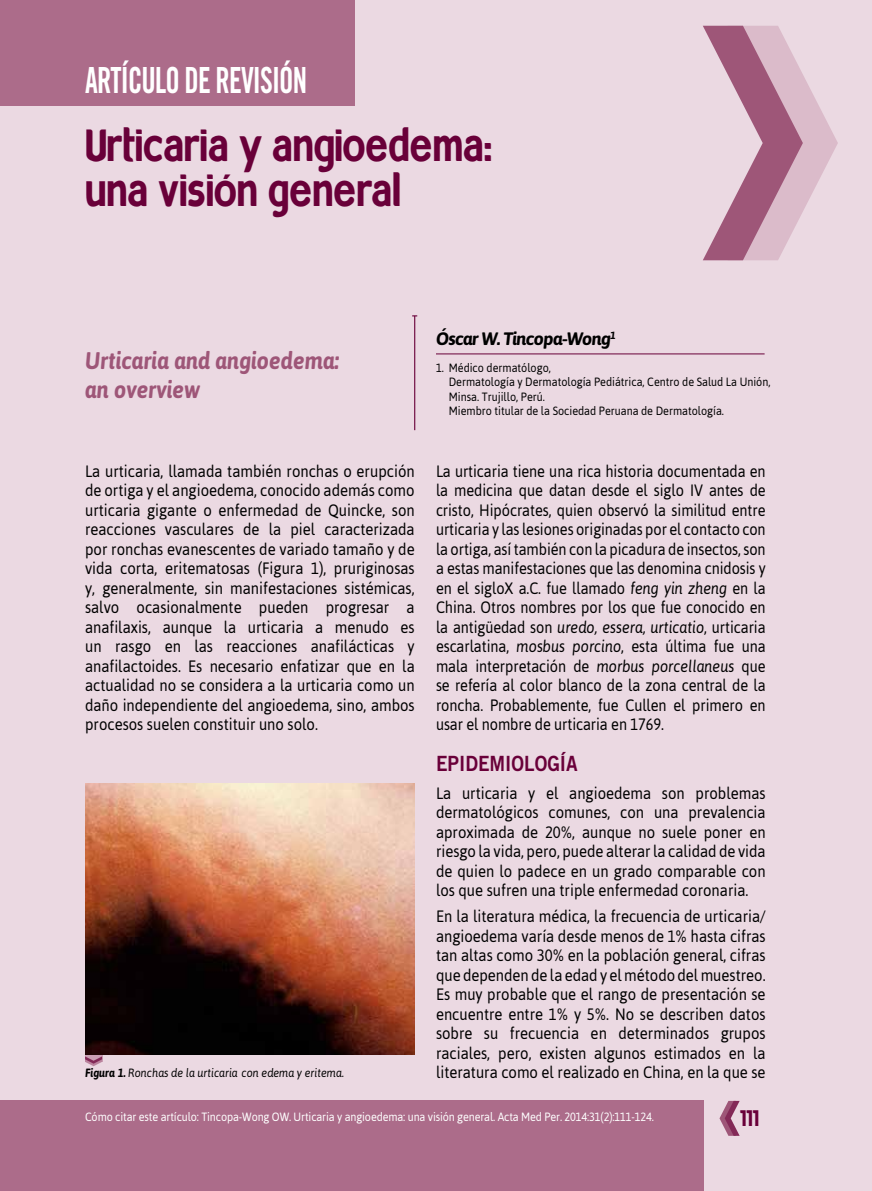
<style>
.page{position:relative;width:872px;height:1191px;background:#ebd9e2}
.page>*{position:absolute;margin:0;border:0;box-sizing:border-box;transform-origin:0 0}
.t1{font:45px/45px "Milocha";color:#690039;scale:.9 1}
.t2{font:36px "Trade Gothic Bold Cond Twenty";letter-spacing:-.03em;color:#fff;scale:.8 1}
.t3{font:italic 700 24px/28.8px "Asap";color:#9e5678;scale:.9 1}
.t4{font:22.5px "Milocha";color:#690039;scale:.9 1}
.t5{font:21px "Trade Gothic Bold Two";color:#690039;scale:.9 1}
.t6{font:italic 700 18px "Asap";letter-spacing:-.04em;color:#000}
.t7{font:16.5px/19.5px "Asap";color:#000;text-align:justify;scale:.9 1}
.t8{font:16.5px/19.5px "Asap";color:#000;text-align:justify;scale:.88 1}
.t9{font:12px/14.4px "Asap";color:#000;scale:.9 1}
.t10{font:12px "Asap";letter-spacing:-.01em;color:#fff;scale:.9 1}
.t11{font:italic 12px "Asap";color:#000;scale:.9 1}
.s1{font-style:italic}
.s2{font-weight:700}
</style>
<div class="page">
<hr style="left:414px;top:316px;width:1px;height:114px;background:#690039">
<svg style="left:703px;top:26px;width:135px;height:235px"></svg>
<hr style="left:436px;top:353px;width:328px;height:1px;background:#690039">
<div style="left:0;top:0;width:355px;height:106px;background:#ac6c8a"></div>
<svg style="left:719px;top:1100px;width:20px;height:35px"></svg>
<div style="left:85px;top:1054px;width:17px;height:7px;background:#cb9fb4"></div>
<svg style="left:85px;top:1056px;width:17px;height:10px"></svg>
<div style="left:0;top:1100px;width:703px;height:91px;background:#ac6c8a"></div>
<img style="left:85px;top:783px;width:330px;height:271px">
<h2 class="t2" style="left:85px;top:58px;width:279px">ARTÍCULO DE REVISIÓN</h2>
<h1 class="t1" style="left:85px;top:123px;width:454px">Urticaria y angioedema: una visión general</h1>
<h3 class="t3" style="left:85px;top:346px;width:284px">Urticaria and angioedema: an overview</h3>
<p class="t6" style="left:436px;top:328px;width:181px">Óscar W. Tincopa-Wong<sup>1</sup></p>
<p class="t9" style="left:449px;top:360px;width:359px;text-indent:-13px">1. Médico dermatólogo,<br>Dermatología y Dermatología Pediátrica, Centro de Salud La Unión, Minsa. Trujillo, Perú.<br>Miembro titular de la Sociedad Peruana de Dermatología.</p>
<p class="t7" style="left:85px;top:461px;width:368px">La urticaria, llamada también ronchas o erupción de ortiga y el angioedema, conocido además como urticaria gigante o enfermedad de Quincke, son reacciones vasculares de la piel caracterizada por ronchas evanescentes de variado tamaño y de vida corta, eritematosas (Figura 1), pruriginosas y, generalmente, sin manifestaciones sistémicas, salvo ocasionalmente pueden progresar a anafilaxis, aunque la urticaria a menudo es un rasgo en las reacciones anafilácticas y anafilactoides. Es necesario enfatizar que en la actualidad no se considera a la urticaria como un daño independiente del angioedema, sino, ambos procesos suelen constituir uno solo.</p>
<p class="t8" style="left:436px;top:461px;width:376px">La urticaria tiene una rica historia documentada en la medicina que datan desde el siglo IV antes de cristo, Hipócrates, quien observó la similitud entre urticaria y las lesiones originadas por el contacto con la ortiga, así también con la picadura de insectos, son a estas manifestaciones que las denomina cnidosis y en el sigloX a.C. fue llamado <span class="s1">feng yin zheng</span> en la China. Otros nombres por los que fue conocido en la antigüedad son <span class="s1">uredo, essera, urticatio</span>, urticaria escarlatina, <span class="s1">mosbus porcino</span>, esta última fue una mala interpretación de <span class="s1">morbus porcellaneus</span> que se refería al color blanco de la zona central de la roncha. Probablemente, fue Cullen el primero en usar el nombre de urticaria en 1769.</p>
<p class="t5" style="left:436px;top:750px;width:26px">EPIDEMIOLO</p>
<p class="t5" style="left:547px;top:750px;width:33px">GÍA</p>
<p class="t7" style="left:436px;top:783px;width:368px">La urticaria y el angioedema son problemas dermatológicos comunes, con una prevalencia aproximada de 20%, aunque no suele poner en riesgo la vida, pero, puede alterar la calidad de vida de quien lo padece en un grado comparable con los que sufren una triple enfermedad coronaria.</p>
<p class="t7" style="left:436px;top:906px;width:368px">En la literatura médica, la frecuencia de urticaria/ angioedema varía desde menos de 1% hasta cifras tan altas como 30% en la población general, cifras que dependen de la edad y el método del muestreo.<br>Es muy probable que el rango de presentación se encuentre entre 1% y 5%. No se describen datos sobre su frecuencia en determinados grupos raciales, pero, existen algunos estimados en la</p>
<p class="t11" style="left:85px;top:1065px;width:289px"><span class="s2">Figura 1.</span> Ronchas de la urticaria con edema y eritema.</p>
<p class="t7" style="left:436px;top:1062px;width:368px">literatura como el realizado en China, en la que se</p>
<p class="t10" style="left:85px;top:1109px;width:634px">Cómo citar este artículo: Tincopa-Wong OW. Urticaria y angioedema: una visión general. Acta Med Per. 2014:31(2):111-124.</p>
<h3 class="t4" style="left:740px;top:1105px;width:23px">111</h3>
</div>
